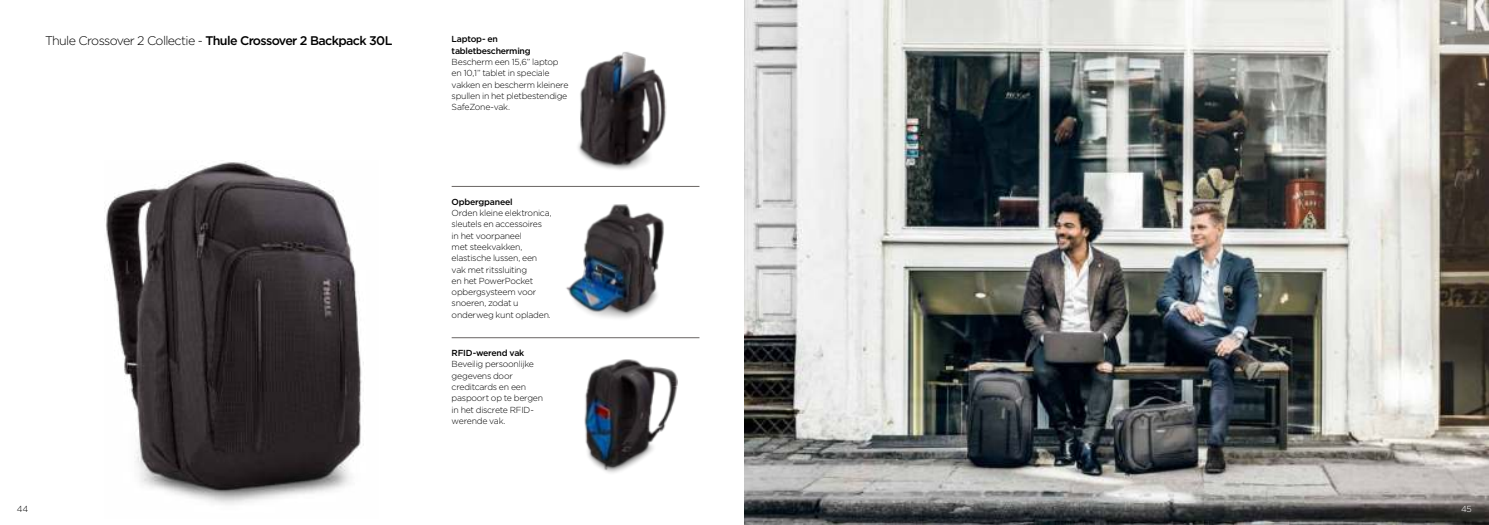
<style>
.page{position:relative;width:1489px;height:525px;background:#fff}
.page>*{position:absolute;margin:0;border:0;box-sizing:border-box;transform-origin:0 0}
.t1{font:500 12.5px "Gotham";letter-spacing:-.05em;color:#000}
.t2{font:300 8.75px/11.2px "Gotham";letter-spacing:-.03em;color:#000}
.t3{font:500 8.75px/11.2px "Gotham";letter-spacing:-.025em;color:#000}
.t4{font:300 8.75px "Gotham";color:#fff}
.s1{font-weight:300}
</style>
<div class="page">
<img style="left:105px;top:161px;width:259px;height:344px">
<img style="left:578px;top:52px;width:89px;height:118px">
<img style="left:566px;top:204px;width:98px;height:115px">
<img style="left:584px;top:359px;width:94px;height:114px">
<img style="left:744px;top:0;width:744px;height:524px">
<hr style="left:451px;top:186px;width:248px;height:1px;background:#696563">
<hr style="left:451px;top:337px;width:248px;height:1px;background:#696563">
<h1 class="t1" style="left:45px;top:35px;width:349px"><span class="s1">Thule Crossover 2 Collectie -</span> Thule Crossover 2 Backpack 30L</h1>
<p class="t3" style="left:451px;top:34px;width:81px">Laptop- en tabletbescherming</p>
<p class="t2" style="left:451px;top:57px;width:118px">Bescherm een 15,6” laptop en 10,1” tablet in speciale vakken en bescherm kleinere spullen in het pletbestendige<br>SafeZone-vak.</p>
<p class="t3" style="left:451px;top:196px;width:63px">Opbergpaneel</p>
<p class="t2" style="left:451px;top:208px;width:102px">Orden kleine elektronica, sleutels en accessoires<br>in het voorpaneel<br>met steekvakken, elastische lussen, een vak met ritssluiting<br>en het PowerPocket opbergsysteem voor snoeren, zodat u onderweg kunt opladen.</p>
<p class="t3" style="left:451px;top:348px;width:74px">RFID-werend vak</p>
<p class="t2" style="left:451px;top:359px;width:93px">Beveilig persoonlijke gegevens door creditcards en een paspoort op te bergen in het discrete RFID&shy;werende vak.</p>
<p class="t2" style="left:17px;top:504px;width:13px">44</p>
<p class="t4" style="left:1460px;top:505px;width:12px">45</p>
</div>
